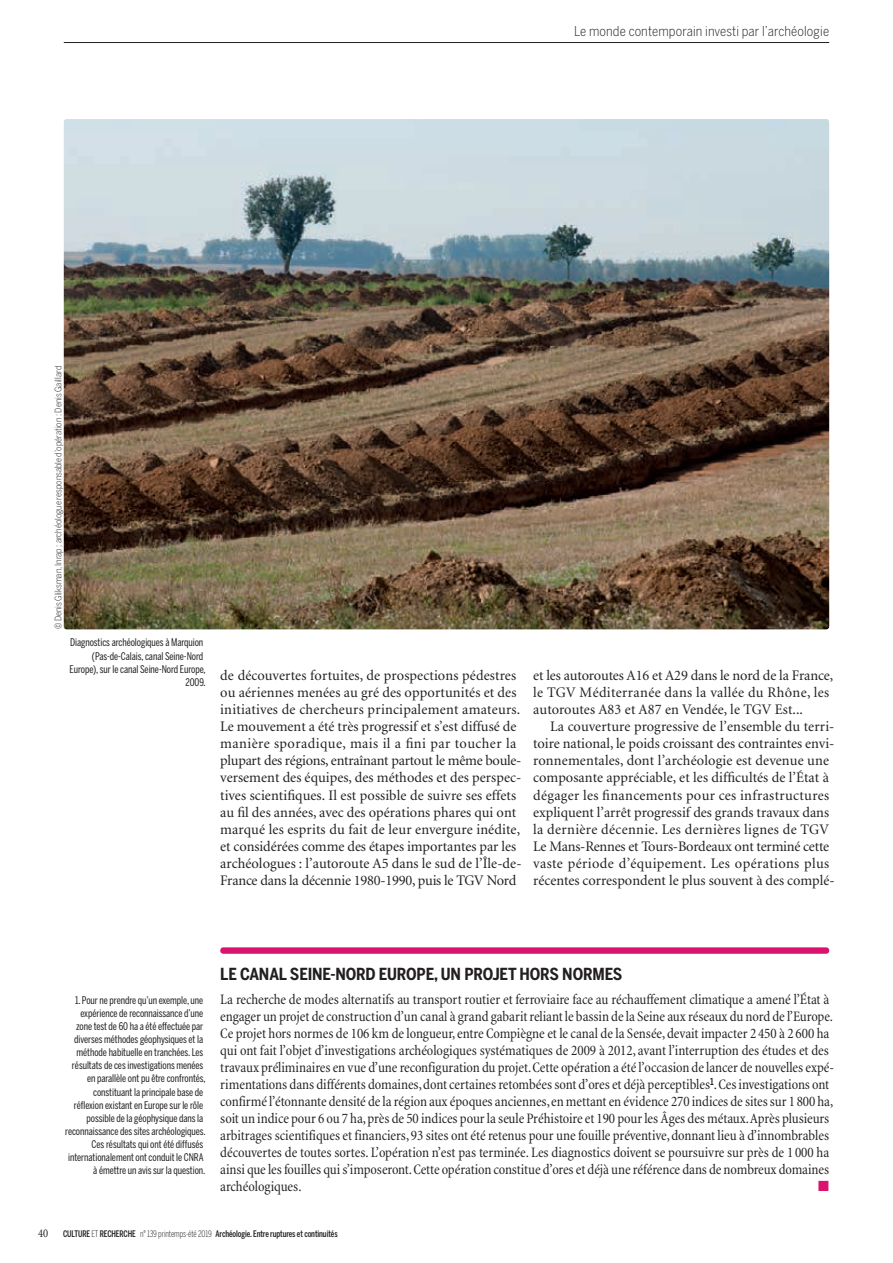
<style>
.page{position:relative;width:893px;height:1263px;background:#fff}
.page>*{position:absolute;margin:0;border:0;box-sizing:border-box;transform-origin:0 0}
.t1{font:700 16.5px "Benton Sans Cond";letter-spacing:-.01em;color:#231f20}
.t2{font:14.7px/17px "Minion";letter-spacing:.005em;color:#231f20}
.t3{font:condensed 14.7px/17px "Minion";letter-spacing:-.005em;color:#231f20}
.t4{font:14.7px "Zapf Dingbats";color:#d9136e}
.t5{font:300 13.5px "Benton Sans Cond";letter-spacing:.01em;color:#231f20}
.t6{font:condensed 12px "Minion";color:#231f20}
.t7{font:10.5px/13.2px "Benton Sans Comp";letter-spacing:-.005em;color:#231f20;text-align:right}
.t8{font:500 9px "Benton Sans Comp";letter-spacing:-.01em;color:#231f20}
.t9{font:300 9px "Benton Sans Cond";letter-spacing:-.005em;color:#231f20}
.s1{font-weight:300}
</style>
<div class="page">
<hr style="left:64px;top:42px;width:765px;height:1px;background:#231f20">
<div style="left:220px;top:947px;width:609px;height:7px;background:#d9136e;border-radius:3px"></div>
<img style="left:64px;top:119px;width:765px;height:510px">
<p class="t5" style="left:574px;top:26px;width:257px">Le monde contemporain investi par l’archéologie</p>
<p class="t9" style="left:55px;top:629px;width:265px;rotate:-90deg">© Denis Gliksman, Inrap ; archéologue responsable d’opération : Denis Gaillard</p>
<p class="t7" style="left:70px;top:637px;width:138px">Diagnostics archéologiques à Marquion (Pas-de-Calais, canal Seine-Nord<br>Europe), sur le canal Seine-Nord Europe,<br>2009.</p>
<p class="t2" style="left:220px;top:668px;width:303px">de découvertes fortuites, de prospections pédestres ou aériennes menées au gré des opportunités et des initiatives de chercheurs principalement amateurs.<br>Le mouvement a été très progressif et s’est diffusé de manière sporadique, mais il a fini par toucher la plupart des régions, entraînant partout le même boule&shy;versement des équipes, des méthodes et des perspec&shy;tives scientifiques. Il est possible de suivre ses effets au fil des années, avec des opérations phares qui ont marqué les esprits du fait de leur envergure inédite, et considérées comme des étapes importantes par les archéologues : l’autoroute A5 dans le sud de l’Île-de-France dans la décennie 1980-1990, puis le TGV Nord</p>
<p class="t2" style="left:533px;top:668px;width:301px">et les autoroutes A16 et A29 dans le nord de la France, le TGV Méditerranée dans la vallée du Rhône, les autoroutes A83 et A87 en Vendée, le TGV Est...</p>
<p class="t2" style="left:533px;top:719px;width:303px;text-indent:17px">La couverture progressive de l’ensemble du terri&shy;toire national, le poids croissant des contraintes envi&shy;ronnementales, dont l’archéologie est devenue une composante appréciable, et les difficultés de l’État à dégager les financements pour ces infrastructures expliquent l’arrêt progressif des grands travaux dans la dernière décennie. Les dernières lignes de TGV Le Mans-Rennes et Tours-Bordeaux ont terminé cette vaste période d’équipement. Les opérations plus récentes correspondent le plus souvent à des complé-</p>
<p class="t7" style="left:65px;top:994px;width:142px">1. Pour ne prendre qu’un exemple, une expérience de reconnaissance d’une zone test de 60 ha a été effectuée par diverses méthodes géophysiques et la méthode habituelle en tranchées. Les résultats de ces investigations menées en parallèle ont pu être confrontés, constituant la principale base de réflexion existant en Europe sur le rôle possible de la géophysique dans la reconnaissance des sites archéologiques.<br>Ces résultats qui ont été diffusés internationalement ont conduit le CNRA à émettre un avis sur la question.</p>
<p class="t1" style="left:220px;top:968px;width:404px">LE CANAL SEINE-NORD EUROPE, UN PROJET HORS NORMES</p>
<p class="t3" style="left:220px;top:992px;width:615px">La recherche de modes alternatifs au transport routier et ferroviaire face au réchauffement climatique a amené l’État à engager un projet de construction d’un canal à grand gabarit reliant le bassin de la Seine aux réseaux du nord de l’Europe.<br>Ce projet hors normes de 106 km de longueur, entre Compiègne et le canal de la Sensée, devait impacter 2 450 à 2 600 ha qui ont fait l’objet d’investigations archéologiques systématiques de 2009 à 2012, avant l’interruption des études et des travaux préliminaires en vue d’une reconfiguration du projet. Cette opération a été l’occasion de lancer de nouvelles expé&shy;rimentations dans différents domaines, dont certaines retombées sont d’ores et déjà perceptibles<sup>1</sup>. Ces investigations ont confirmé l’étonnante densité de la région aux époques anciennes, en mettant en évidence 270 indices de sites sur 1 800 ha, soit un indice pour 6 ou 7 ha, près de 50 indices pour la seule Préhistoire et 190 pour les Âges des métaux. Après plusieurs arbitrages scientifiques et financiers, 93 sites ont été retenus pour une fouille préventive, donnant lieu à d’innombrables découvertes de toutes sortes. L’opération n’est pas terminée. Les diagnostics doivent se poursuivre sur près de 1 000 ha ainsi que les fouilles qui s’imposeront. Cette opération constitue d’ores et déjà une référence dans de nombreux domaines archéologiques.</p>
<p class="t4" style="left:818px;top:1179px;width:12px">■</p>
<p class="t6" style="left:38px;top:1229px;width:11px">40</p>
<p class="t8" style="left:63px;top:1231px;width:276px">CULTURE <span class="s1">ET</span> RECHERCHE <span class="s1">n° 139 printemps-été 2019</span> Archéologie. Entre ruptures et continuités</p>
</div>
